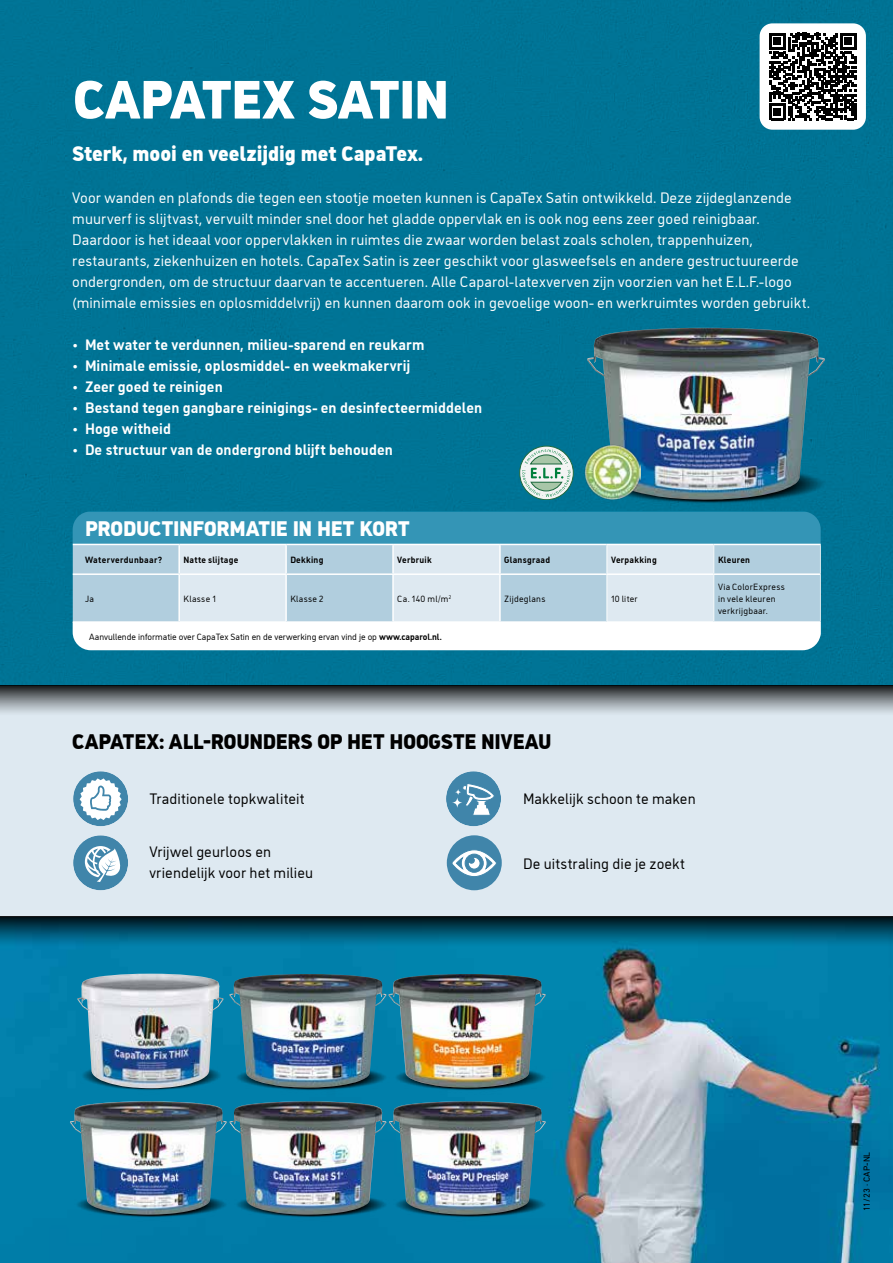
<style>
.page{position:relative;width:893px;height:1263px;background:#fff}
.page>*{position:absolute;margin:0;border:0;box-sizing:border-box;transform-origin:0 0}
.t1{font:900 54px "CAP Elephant";letter-spacing:-.025em;color:#fff}
.t2{font:900 21px "CAP Elephant";letter-spacing:-.005em;color:#fff}
.t3{font:900 21px "CAP Elephant";letter-spacing:-.01em;color:#000}
.t4{font:15px/21px "CAP Elephant";letter-spacing:.005em;color:#fff}
.t5{font:700 15px "CAP Elephant";letter-spacing:.01em;color:#fff}
.t6{font:15px/21px "CAP Elephant";letter-spacing:.005em;color:#000}
.t7{font:9px/12px "CAP Elephant";letter-spacing:.025em;color:#000}
.t8{font:9px "CAP Elephant";color:#000}
.t9{font:700 9px "CAP Elephant";letter-spacing:.03em;color:#000}
.t10{font:9px "DIN Next LT Pro";color:#000}
.s1{font-weight:700}
</style>
<div class="page">
<div style="left:0;top:681px;width:893px;height:236px;background:#dee9f1"></div>
<img style="left:0;top:947px;width:893px;height:316px">
<div style="left:0;top:686px;width:893px;height:30px;background:linear-gradient(to bottom,#282a2c,#e4f0f8)"></div>
<div style="left:0;top:917px;width:893px;height:30px;background:linear-gradient(to bottom,#00171f,#0186b2)"></div>
<div style="left:0;top:0;width:893px;height:686px;background:#007495"></div>
<img style="left:653px;top:319px;width:176px;height:190px">
<img style="left:587px;top:328px;width:238px;height:172px">
<div style="left:760px;top:23px;width:106px;height:107px;background:#fff;border-radius:13px"></div>
<svg style="left:769px;top:33px;width:87px;height:87px"></svg>
<div style="left:73px;top:511px;width:748px;height:33px;background:#3495b6"></div>
<div style="left:73px;top:545px;width:747px;height:76px;background:#b1cede"></div>
<div style="left:73px;top:622px;width:748px;height:28px;background:#fff"></div>
<svg style="left:820px;top:623px;width:1px;height:27px"></svg>
<hr style="left:73px;top:511px;width:106px;height:1px;background:#007fa4">
<hr style="left:179px;top:511px;width:107px;height:1px;background:#007fa4">
<hr style="left:286px;top:511px;width:107px;height:1px;background:#007fa4">
<hr style="left:393px;top:511px;width:107px;height:1px;background:#007fa4">
<hr style="left:500px;top:511px;width:107px;height:1px;background:#007fa4">
<hr style="left:607px;top:511px;width:107px;height:1px;background:#007fa4">
<hr style="left:714px;top:511px;width:107px;height:1px;background:#007fa4">
<svg style="left:180px;top:545px;width:534px;height:76px"></svg>
<hr style="left:606px;top:575px;width:1px;height:46px;background:#fff">
<hr style="left:713px;top:575px;width:1px;height:46px;background:#fff">
<hr style="left:73px;top:544px;width:106px;height:1px;background:#fff">
<hr style="left:179px;top:544px;width:107px;height:1px;background:#fff">
<hr style="left:178px;top:545px;width:2px;height:28px;background:#fff">
<hr style="left:286px;top:544px;width:107px;height:1px;background:#fff">
<hr style="left:285px;top:545px;width:2px;height:28px;background:#fff">
<hr style="left:393px;top:544px;width:107px;height:1px;background:#fff">
<hr style="left:392px;top:545px;width:2px;height:28px;background:#fff">
<hr style="left:500px;top:544px;width:107px;height:1px;background:#fff">
<hr style="left:499px;top:545px;width:2px;height:28px;background:#fff">
<hr style="left:607px;top:544px;width:107px;height:1px;background:#fff">
<hr style="left:714px;top:544px;width:107px;height:1px;background:#fff">
<svg style="left:820px;top:545px;width:1px;height:28px"></svg>
<hr style="left:73px;top:573px;width:106px;height:2px;background:#fff">
<hr style="left:179px;top:573px;width:107px;height:2px;background:#fff">
<hr style="left:178px;top:575px;width:2px;height:46px;background:#fff">
<hr style="left:286px;top:573px;width:107px;height:2px;background:#fff">
<hr style="left:285px;top:575px;width:2px;height:46px;background:#fff">
<hr style="left:393px;top:573px;width:107px;height:2px;background:#fff">
<hr style="left:392px;top:575px;width:2px;height:46px;background:#fff">
<hr style="left:500px;top:573px;width:107px;height:2px;background:#fff">
<hr style="left:499px;top:575px;width:2px;height:46px;background:#fff">
<hr style="left:607px;top:573px;width:107px;height:2px;background:#fff">
<hr style="left:714px;top:573px;width:107px;height:2px;background:#fff">
<hr style="left:820px;top:575px;width:1px;height:46px;background:#fff">
<hr style="left:73px;top:621px;width:106px;height:2px;background:#fff">
<hr style="left:179px;top:621px;width:107px;height:2px;background:#fff">
<hr style="left:286px;top:621px;width:107px;height:2px;background:#fff">
<hr style="left:393px;top:621px;width:107px;height:2px;background:#fff">
<hr style="left:500px;top:621px;width:107px;height:2px;background:#fff">
<hr style="left:607px;top:621px;width:107px;height:2px;background:#fff">
<hr style="left:714px;top:621px;width:107px;height:2px;background:#fff">
<svg style="left:520px;top:446px;width:53px;height:54px"></svg>
<div style="left:519px;top:446px;width:54px;height:54px;border:1px solid #1d693e;border-radius:50%"></div>
<svg style="left:522px;top:449px;width:49px;height:48px"></svg>
<img style="left:585px;top:444px;width:55px;height:56px">
<div style="left:391px;top:968px;width:160px;height:254px;background:#0082ad"></div>
<img style="left:391px;top:1101px;width:155px;height:114px">
<img style="left:228px;top:968px;width:163px;height:254px">
<img style="left:229px;top:974px;width:317px;height:114px">
<div style="left:69px;top:1095px;width:163px;height:127px;background:#007da8"></div>
<img style="left:69px;top:1101px;width:158px;height:114px">
<img style="left:74px;top:1045px;width:152px;height:51px">
<img style="left:77px;top:974px;width:147px;height:114px">
<div style="left:73px;top:771px;width:55px;height:55px;background:#4085aa;border-radius:50%"></div>
<svg style="left:80px;top:778px;width:42px;height:42px"></svg>
<div style="left:446px;top:771px;width:55px;height:55px;background:#4085aa;border-radius:50%"></div>
<svg style="left:455px;top:784px;width:39px;height:31px"></svg>
<div style="left:73px;top:835px;width:55px;height:55px;background:#4085aa;border-radius:50%"></div>
<svg style="left:85px;top:846px;width:38px;height:37px"></svg>
<svg style="left:447px;top:835px;width:55px;height:55px"></svg>
<h1 class="t1" style="left:73px;top:68px;width:377px">CAPATEX SATIN</h1>
<h2 class="t2" style="left:72px;top:141px;width:352px">Sterk, mooi en veelzijdig met CapaTex.</h2>
<p class="t4" style="left:72px;top:187px;width:739px">Voor wanden en plafonds die tegen een stootje moeten kunnen is CapaTex Satin ontwikkeld. Deze zijdeglanzende muurverf is slijtvast, vervuilt minder snel door het gladde oppervlak en is ook nog eens zeer goed reinigbaar.<br>Daardoor is het ideaal voor oppervlakken in ruimtes die zwaar worden belast zoals scholen, trappenhuizen, restaurants, ziekenhuizen en hotels. CapaTex Satin is zeer geschikt voor glasweefsels en andere gestructuureerde ondergronden, om de structuur daarvan te accentueren. Alle Caparol-latexverven zijn voorzien van het E.L.F.-logo (minimale emissies en oplosmiddelvrij) en kunnen daarom ook in gevoelige woon- en werkruimtes worden gebruikt.</p>
<p class="t5" style="left:72px;top:336px;width:354px">• Met water te verdunnen, milieu-sparend en reukarm</p>
<p class="t5" style="left:72px;top:357px;width:339px">• Minimale emissie, oplosmiddel- en weekmakervrij</p>
<p class="t5" style="left:72px;top:378px;width:152px">• Zeer goed te reinigen</p>
<p class="t5" style="left:72px;top:399px;width:412px">• Bestand tegen gangbare reinigings- en desinfecteermiddelen</p>
<p class="t5" style="left:72px;top:420px;width:100px">• Hoge witheid</p>
<p class="t5" style="left:72px;top:441px;width:322px">• De structuur van de ondergrond blijft behouden</p>
<h2 class="t2" style="left:85px;top:516px;width:327px">PRODUCTINFORMATIE IN HET KORT</h2>
<p class="t9" style="left:85px;top:554px;width:79px">Waterverdunbaar?</p>
<p class="t9" style="left:183px;top:554px;width:56px">Natte slijtage</p>
<p class="t9" style="left:290px;top:554px;width:35px">Dekking</p>
<p class="t9" style="left:397px;top:554px;width:36px">Verbruik</p>
<p class="t9" style="left:504px;top:554px;width:47px">Glansgraad</p>
<p class="t9" style="left:611px;top:554px;width:47px">Verpakking</p>
<p class="t9" style="left:718px;top:554px;width:34px">Kleuren</p>
<p class="t7" style="left:85px;top:592px;width:10px">Ja</p>
<p class="t7" style="left:183px;top:592px;width:34px">Klasse 1</p>
<p class="t7" style="left:290px;top:592px;width:35px">Klasse 2</p>
<p class="t7" style="left:397px;top:592px;width:55px">Ca. 140 ml/m<sup>2</sup></p>
<p class="t7" style="left:504px;top:592px;width:43px">Zijdeglans</p>
<p class="t7" style="left:611px;top:592px;width:28px">10 liter</p>
<p class="t7" style="left:718px;top:580px;width:69px">Via ColorExpress in vele kleuren verkrijgbaar.</p>
<p class="t8" style="left:89px;top:632px;width:354px">Aanvullende informatie over CapaTex Satin en de verwerking ervan vind je op <span class="s1">www.caparol.nl.</span></p>
<h2 class="t3" style="left:72px;top:729px;width:481px">CAPATEX: ALL-ROUNDERS OP HET HOOGSTE NIVEAU</h2>
<p class="t6" style="left:149px;top:789px;width:157px">Traditionele topkwaliteit</p>
<p class="t6" style="left:523px;top:789px;width:174px">Makkelijk schoon te maken</p>
<p class="t6" style="left:149px;top:842px;width:165px">Vrijwel geurloos en vriendelijk voor het milieu</p>
<p class="t6" style="left:523px;top:853px;width:163px">De uitstraling die je zoekt</p>
<p class="t10" style="left:861px;top:1211px;width:61px;rotate:-90deg">11/23 · CAP-NL</p>
</div>
